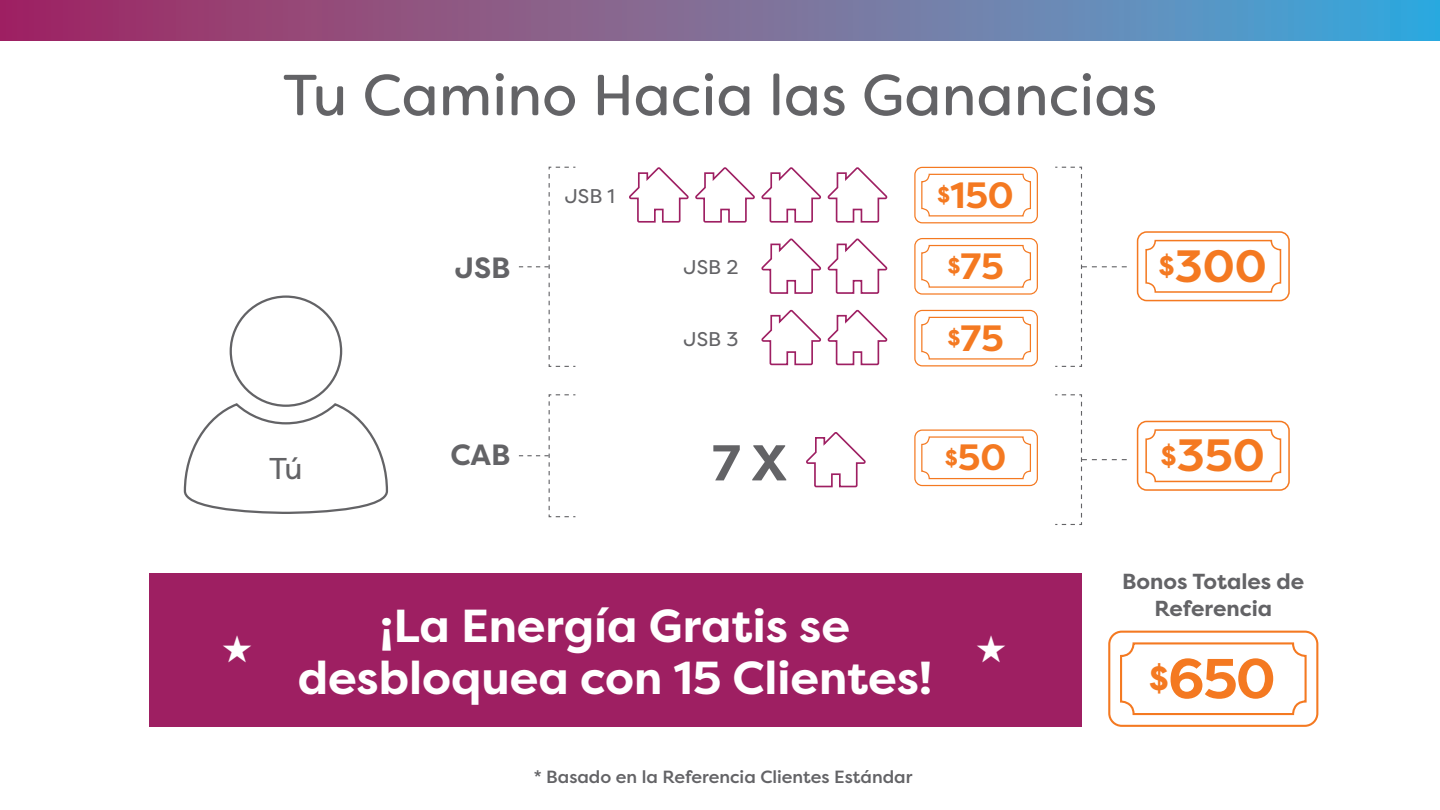
<style>
.page{position:relative;width:1440px;height:810px;background:#fff}
.page>*{position:absolute;margin:0;border:0;box-sizing:border-box;transform-origin:0 0}
.t1{font:57.75px "Energy Soft";color:#636366}
.bulleted_text{font:700 56.03px "Energy";color:#f47921}
.t2{font:700 50.25px "Energy";color:#636366}
.t3{font:700 46.2px/52.1px "Energy";color:#fff;text-align:center}
.bulleted_text-2{font:700 45.22px "Energy";color:#f47921}
.bulleted_text-3{font:700 36.53px "Energy";color:#f47921}
.bulleted_text-4{font:30.08px "Energy";color:#636366}
.t4{font:700 29.25px "Energy";color:#636366}
.t5{font:700 21.75px/26.2px "Energy";color:#636366;text-align:center}
.t6{font:19.8px "Energy";color:#636366}
.t7{font:500 17.62px "Energy";color:#636366}
.s1{font-size:23.7px}
.s2{font-size:29.33px}
.s3{font-size:36.38px}
</style>
<div class="page">
<svg style="left:0;top:0;width:1440px;height:40px;background:#796c9a"></svg>
<div style="left:914px;top:430px;width:124px;height:56px;border:1px solid #f47921;border-radius:7px"></div>
<div style="left:921px;top:436px;width:110px;height:43px;border:1px solid #f47921;border-radius:7px"></div>
<svg style="left:806px;top:432px;width:60px;height:56px"></svg>
<div style="left:914px;top:167px;width:124px;height:56px;border:1px solid #f47921;border-radius:7px"></div>
<div style="left:921px;top:174px;width:110px;height:42px;border:1px solid #f47921;border-radius:7px"></div>
<div style="left:914px;top:238px;width:124px;height:57px;border:1px solid #f47921;border-radius:7px"></div>
<div style="left:921px;top:245px;width:110px;height:43px;border:1px solid #f47921;border-radius:7px"></div>
<div style="left:914px;top:310px;width:124px;height:56px;border:1px solid #f47921;border-radius:7px"></div>
<div style="left:921px;top:317px;width:110px;height:43px;border:1px solid #f47921;border-radius:7px"></div>
<svg style="left:519px;top:166px;width:57px;height:201px"></svg>
<svg style="left:519px;top:394px;width:57px;height:124px"></svg>
<svg style="left:761px;top:309px;width:127px;height:57px"></svg>
<svg style="left:761px;top:238px;width:127px;height:56px"></svg>
<svg style="left:629px;top:167px;width:259px;height:56px"></svg>
<div style="left:149px;top:573px;width:933px;height:154px;background:#9e1f62"></div>
<div style="left:1137px;top:421px;width:153px;height:70px;border:2px solid #f47921;border-radius:9px"></div>
<div style="left:1145px;top:429px;width:136px;height:53px;border:2px solid #f47921;border-radius:9px"></div>
<svg style="left:1055px;top:394px;width:72px;height:131px"></svg>
<div style="left:1137px;top:231px;width:153px;height:70px;border:2px solid #f47921;border-radius:9px"></div>
<div style="left:1145px;top:240px;width:136px;height:53px;border:2px solid #f47921;border-radius:9px"></div>
<svg style="left:1055px;top:166px;width:72px;height:201px"></svg>
<div style="left:1108px;top:631px;width:210px;height:96px;border:2px solid #f47921;border-radius:13px"></div>
<div style="left:1120px;top:642px;width:187px;height:73px;border:2px solid #f47921;border-radius:13px"></div>
<svg style="left:183px;top:401px;width:206px;height:113px"></svg>
<div style="left:230px;top:295px;width:112px;height:112px;border:2px solid #636366;border-radius:50%"></div>
<p class="t1" style="left:283px;top:58px;width:876px">Tu Camino Hacia las Ganancias</p>
<p class="bulleted_text-4" style="left:269px;top:449px;width:35px">Tú</p>
<p class="t4" style="left:455px;top:249px;width:57px">JSB</p>
<p class="t6" style="left:565px;top:183px;width:52px">JSB 1</p>
<p class="t4" style="left:450px;top:436px;width:62px">CAB</p>
<p class="t6" style="left:683px;top:254px;width:57px">JSB 2</p>
<p class="t6" style="left:683px;top:326px;width:57px">JSB 3</p>
<p class="bulleted_text-3" style="left:937px;top:172px;width:78px"><span class="s1">$</span>150</p>
<p class="bulleted_text-3" style="left:947px;top:243px;width:58px"><span class="s1">$</span>75</p>
<p class="bulleted_text-3" style="left:947px;top:315px;width:58px"><span class="s1">$</span>75</p>
<p class="t2" style="left:712px;top:431px;width:76px">7 X</p>
<p class="bulleted_text-3" style="left:945px;top:435px;width:63px"><span class="s1">$</span>50</p>
<p class="t3" style="left:298px;top:600px;width:636px">¡La Energía Gratis se desbloquea con 15 Clientes!</p>
<p class="t7" style="left:534px;top:765px;width:380px">* Basado en la Referencia Clientes Estándar</p>
<p class="bulleted_text-2" style="left:1158px;top:238px;width:110px"><span class="s2">$</span>300</p>
<p class="bulleted_text-2" style="left:1160px;top:427px;width:106px"><span class="s2">$</span>350</p>
<p class="t5" style="left:1122px;top:569px;width:184px">Bonos Totales de<br>Referencia</p>
<p class="bulleted_text" style="left:1149px;top:643px;width:128px"><span class="s3">$</span>650</p>
</div>
